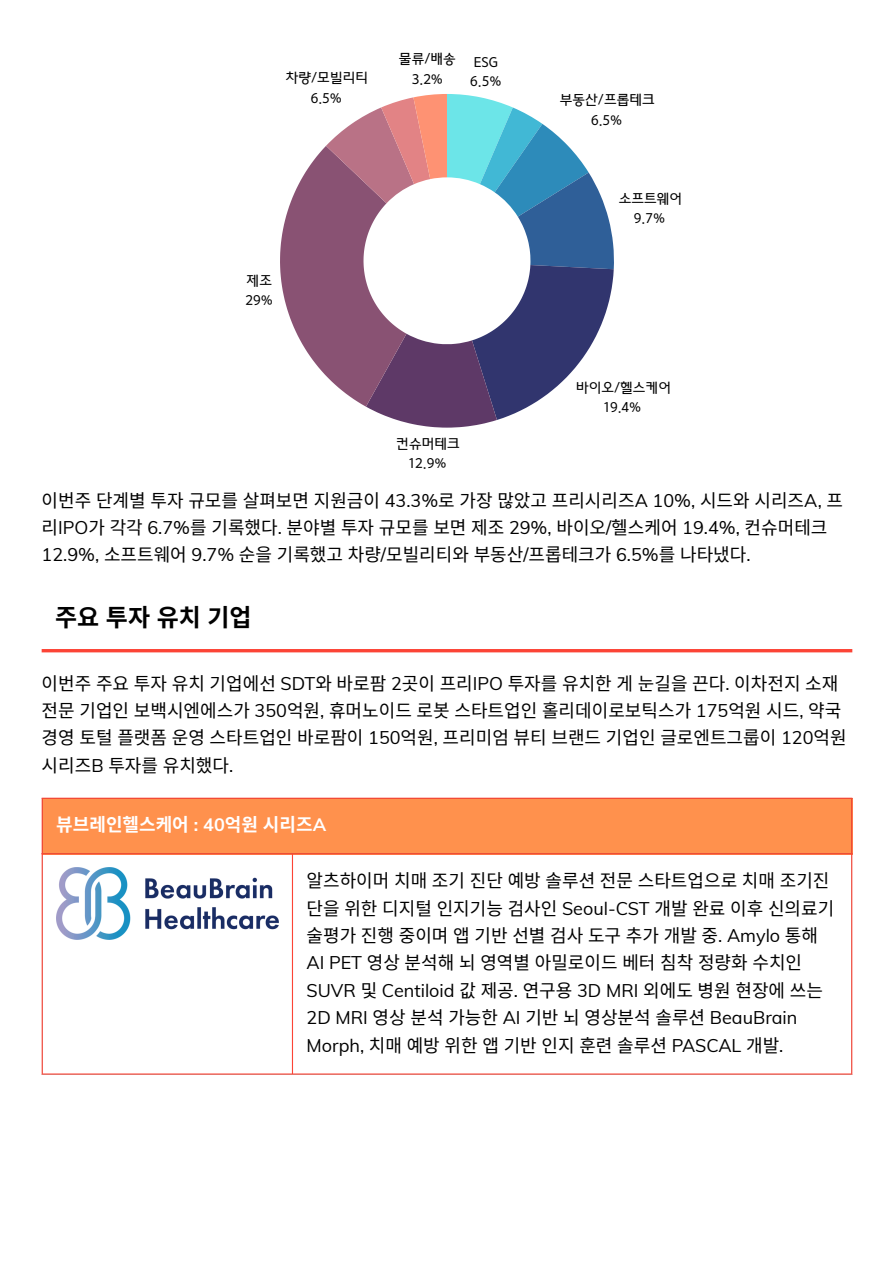
<style>
.page{position:relative;width:894px;height:1263px;background:#fff}
.page>*{position:absolute;margin:0;border:0;box-sizing:border-box;transform-origin:0 0}
.t1{font:700 24px "Noto Sans CJ Ksc";color:#000}
.t2{font:18px/27.6px "Noto Sans CJ Ksc";color:#000}
.t3{font:700 18px "Noto Sans CJ Ksc";color:#fff}
.t4{font:13.5px "OT Didim Gothic M";color:#000}
.s1{font-family:"Muli"}
</style>
<div class="page">
<svg style="left:280px;top:94px;width:334px;height:334px"></svg>
<hr style="left:42px;top:649px;width:810px;height:3px;background:#fc4436">
<div style="left:42px;top:798px;width:809px;height:56px;background:#ff914d"></div>
<img style="left:56px;top:868px;width:222px;height:72px">
<hr style="left:42px;top:799px;width:1px;height:274px;background:#fc4436">
<hr style="left:292px;top:854px;width:1px;height:219px;background:#fc4436">
<hr style="left:850px;top:799px;width:2px;height:274px;background:#fc4436">
<hr style="left:42px;top:798px;width:810px;height:1px;background:#fc4436">
<hr style="left:42px;top:853px;width:810px;height:1px;background:#fc4436">
<hr style="left:42px;top:1073px;width:810px;height:2px;background:#fc4436">
<p class="t4" style="left:286px;top:71px;width:84px">차량/모빌리티</p>
<p class="t4" style="left:310px;top:92px;width:33px">6.5%</p>
<p class="t4" style="left:399px;top:52px;width:58px">물류/배송</p>
<p class="t4" style="left:411px;top:73px;width:33px">3.2%</p>
<p class="t4" style="left:473px;top:56px;width:26px">ESG</p>
<p class="t4" style="left:470px;top:75px;width:33px">6.5%</p>
<p class="t4" style="left:246px;top:274px;width:27px">제조</p>
<p class="t4" style="left:245px;top:294px;width:29px">29%</p>
<p class="t4" style="left:396px;top:437px;width:65px">컨슈머테크</p>
<p class="t4" style="left:408px;top:457px;width:39px">12.9%</p>
<p class="t4" style="left:559px;top:93px;width:96px">부동산/프롭테크</p>
<p class="t4" style="left:591px;top:114px;width:33px">6.5%</p>
<p class="t4" style="left:618px;top:193px;width:65px">소프트웨어</p>
<p class="t4" style="left:633px;top:213px;width:33px">9.7%</p>
<p class="t4" style="left:576px;top:381px;width:96px">바이오/헬스케어</p>
<p class="t4" style="left:603px;top:401px;width:39px">19.4%</p>
<p class="t2" style="left:42px;top:486px;width:802px;line-height:27px">이번주 단계별 투자 규모를 살펴보면 지원금이 <span class="s1">43.3%</span>로 가장 많았고 프리시리즈<span class="s1">A 10%,</span> 시드와 시리즈<span class="s1">A,</span> 프 리<span class="s1">IPO</span>가 각각 <span class="s1">6.7%</span>를 기록했다<span class="s1">.</span> 분야별 투자 규모를 보면 제조 <span class="s1">29%,</span> 바이오<span class="s1">/</span>헬스케어 <span class="s1">19.4%,</span> 컨슈머테크<br><span class="s1">12.9%,</span> 소프트웨어 <span class="s1">9.7%</span> 순을 기록했고 차량<span class="s1">/</span>모빌리티와 부동산<span class="s1">/</span>프롭테크가 <span class="s1">6.5%</span>를 나타냈다<span class="s1">.</span></p>
<p class="t1" style="left:55px;top:598px;width:198px">주요 투자 유치 기업</p>
<p class="t2" style="left:42px;top:668px;width:806px">이번주 주요 투자 유치 기업에선 <span class="s1">SDT</span>와 바로팜 <span class="s1">2</span>곳이 프리<span class="s1">IPO</span> 투자를 유치한 게 눈길을 끈다<span class="s1">.</span> 이차전지 소재 전문 기업인 보백시엔에스가 <span class="s1">350</span>억원<span class="s1">,</span> 휴머노이드 로봇 스타트업인 홀리데이로보틱스가 <span class="s1">175</span>억원 시드<span class="s1">,</span> 약국 경영 토털 플랫폼 운영 스타트업인 바로팜이 <span class="s1">150</span>억원<span class="s1">,</span> 프리미엄 뷰티 브랜드 기업인 글로엔트그룹이 <span class="s1">120</span>억원 시리즈<span class="s1">B</span> 투자를 유치했다<span class="s1">.</span></p>
<p class="t3" style="left:56px;top:810px;width:271px">뷰브레인헬스케어 <span class="s1">: 40</span>억원 시리즈<span class="s1">A</span></p>
<p class="t2" style="left:306px;top:866px;width:529px">알츠하이머 치매 조기 진단 예방 솔루션 전문 스타트업으로 치매 조기진 단을 위한 디지털 인지기능 검사인 <span class="s1">Seoul-CST</span> 개발 완료 이후 신의료기 술평가 진행 중이며 앱 기반 선별 검사 도구 추가 개발 중<span class="s1">. Amylo</span> 통해 <span class="s1">AI PET</span> 영상 분석해 뇌 영역별 아밀로이드 베터 침착 정량화 수치인 <span class="s1">SUVR</span> 및 <span class="s1">Centiloid</span> 값 제공<span class="s1">.</span> 연구용 <span class="s1">3D MRI</span> 외에도 병원 현장에 쓰는 <span class="s1">2D MRI</span> 영상 분석 가능한 <span class="s1">AI</span> 기반 뇌 영상분석 솔루션 <span class="s1">BeauBrain Morph,</span> 치매 예방 위한 앱 기반 인지 훈련 솔루션 <span class="s1">PASCAL</span> 개발<span class="s1">.</span></p>
</div>
